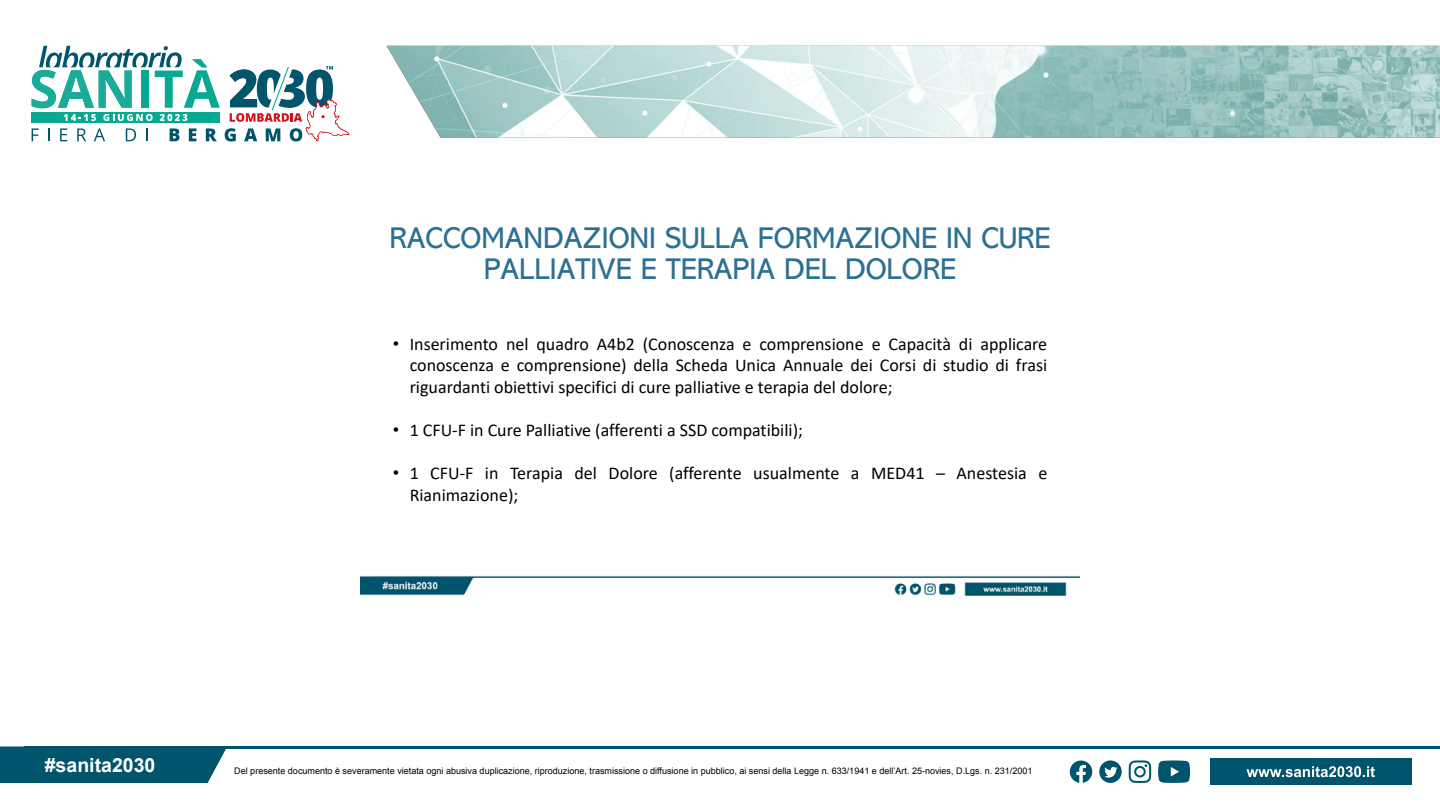
<style>
.page{position:relative;width:1440px;height:810px;background:#fff}
.page>*{position:absolute;margin:0;border:0;box-sizing:border-box;transform-origin:0 0}
.t1{font:30px/30.6px "Abadi";color:#2c7093;text-align:center}
.t2{font:700 19.5px "Arial";color:#fff}
.t3{font:18px/21.6px "Calibri";color:#000;text-align:justify}
.t4{font:9px "Arial";color:#000}
.s1{font-family:"Arial"}
</style>
<div class="page">
<img style="left:386px;top:46px;width:1054px;height:92px">
<svg style="left:32px;top:46px;width:317px;height:95px"></svg>
<div style="left:0;top:746px;width:226px;height:37px;background:#00546b"></div>
<div style="left:1210px;top:759px;width:201px;height:26px;background:#00546b"></div>
<hr style="left:24px;top:746px;width:1416px;height:3px;background:#00546b">
<svg style="left:1247px;top:766px;width:128px;height:11px"></svg>
<svg style="left:1129px;top:760px;width:22px;height:23px"></svg>
<svg style="left:1158px;top:760px;width:32px;height:23px"></svg>
<svg style="left:1070px;top:761px;width:22px;height:22px"></svg>
<svg style="left:1099px;top:760px;width:23px;height:23px"></svg>
<img style="left:360px;top:575px;width:720px;height:21px">
<h1 class="t1" style="left:390px;top:223px;width:662px">RACCOMANDAZIONI SULLA FORMAZIONE IN CURE<br>PALLIATIVE E TERAPIA DEL DOLORE</h1>
<p class="t3" style="left:410px;top:332px;width:639px;text-indent:-17px"><span class="s1">•</span> Inserimento nel quadro A4b2 (Conoscenza e comprensione e Capacità di applicare conoscenza e comprensione) della Scheda Unica Annuale dei Corsi di studio di frasi riguardanti obiettivi specifici di cure palliative e terapia del dolore;</p>
<p class="t3" style="left:393px;top:419px;width:412px"><span class="s1">•</span> 1 CFU-F in Cure Palliative (afferenti a SSD compatibili);</p>
<p class="t3" style="left:410px;top:462px;width:639px;text-indent:-17px"><span class="s1">•</span> 1 CFU-F in Terapia del Dolore (afferente usualmente a MED41 – Anestesia e<br>Rianimazione);</p>
<p class="t2" style="left:45px;top:752px;width:112px">#sanita2030</p>
<p class="t4" style="left:234px;top:765px;width:800px">Del presente documento è severamente vietata ogni abusiva duplicazione, riproduzione, trasmissione o diffusione in pubblico, ai sensi della Legge n. 633/1941 e dell’Art. 25-novies, D.Lgs. n. 231/2001</p>
</div>
